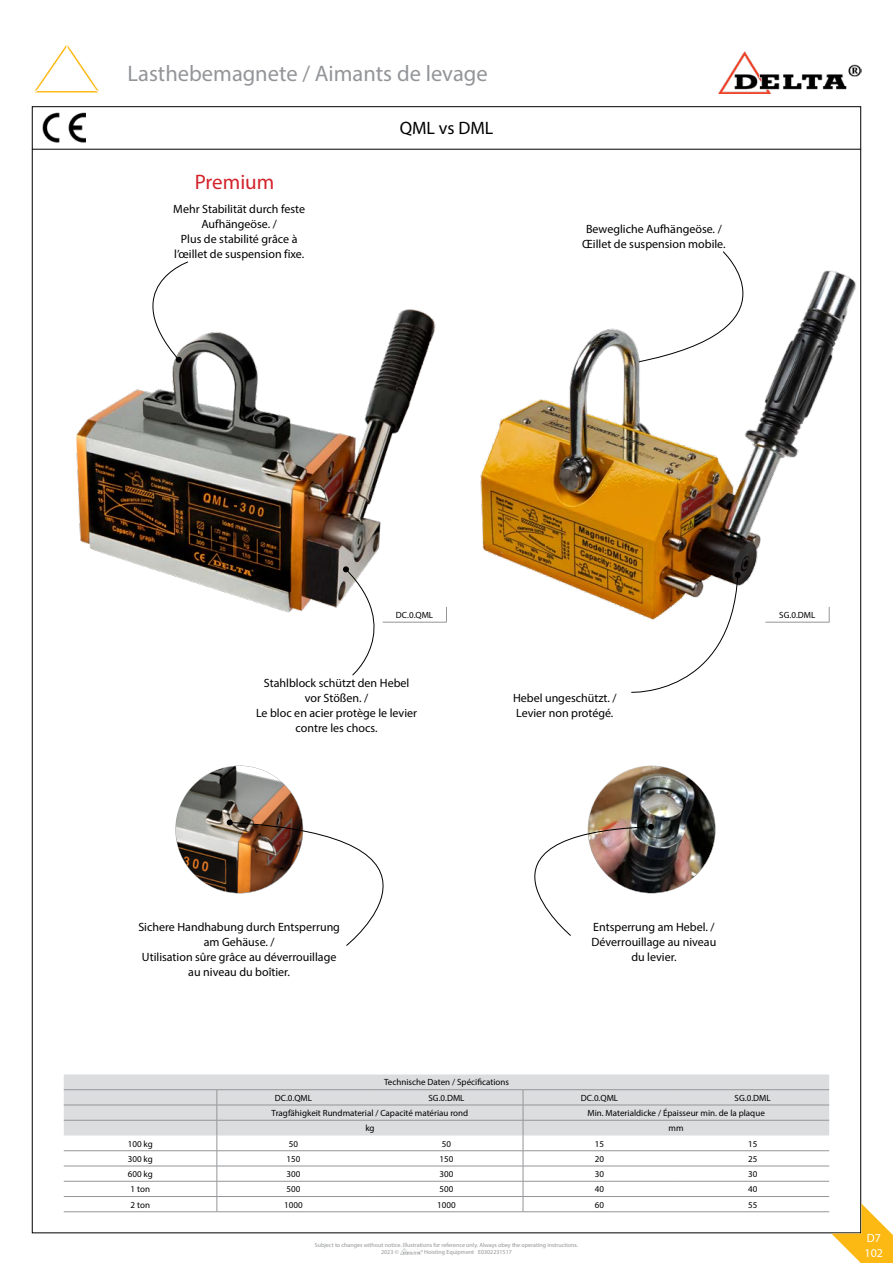
<style>
.page{position:relative;width:893px;height:1263px;background:#fff}
.page>*{position:absolute;margin:0;border:0;box-sizing:border-box;transform-origin:0 0}
.t1{font:22.5px "Myriad Pro";color:#939598}
.t2{font:21px "Myriad Pro";color:#d2232a}
.t3{font:18px "Myriad Pro";color:#000}
.t4{font:12px/15px "Myriad Pro";color:#000;text-align:center}
.t5{font:12px/14.4px "Myriad Pro";color:#fff}
.t6{font:9px "Myriad Pro";color:#000}
.t7{font:6px/7.2px "Myriad Pro";color:#939598}
</style>
<div class="page">
<img style="left:43px;top:106px;width:42px;height:43px">
<hr style="left:32px;top:149px;width:829px;height:1px;background:#000">
<svg style="left:34px;top:45px;width:65px;height:48px"></svg>
<img style="left:718px;top:51px;width:143px;height:42px">
<svg style="left:64px;top:1074px;width:765px;height:61px;background:#dadbdc"></svg>
<hr style="left:64px;top:1089px;width:153px;height:1px;background:#939598">
<hr style="left:64px;top:1105px;width:153px;height:1px;background:#939598">
<hr style="left:64px;top:1120px;width:153px;height:1px;background:#939598">
<hr style="left:217px;top:1089px;width:153px;height:1px;background:#939598">
<hr style="left:370px;top:1089px;width:153px;height:1px;background:#939598">
<hr style="left:523px;top:1089px;width:153px;height:1px;background:#939598">
<hr style="left:676px;top:1089px;width:153px;height:1px;background:#939598">
<hr style="left:217px;top:1105px;width:153px;height:1px;background:#939598">
<hr style="left:370px;top:1105px;width:153px;height:1px;background:#939598">
<hr style="left:523px;top:1105px;width:153px;height:1px;background:#939598">
<hr style="left:676px;top:1105px;width:153px;height:1px;background:#939598">
<hr style="left:217px;top:1120px;width:153px;height:1px;background:#939598">
<hr style="left:370px;top:1120px;width:153px;height:1px;background:#939598">
<hr style="left:523px;top:1120px;width:153px;height:1px;background:#939598">
<hr style="left:676px;top:1120px;width:153px;height:1px;background:#939598">
<hr style="left:217px;top:1150px;width:153px;height:1px;background:#939598">
<hr style="left:523px;top:1150px;width:153px;height:1px;background:#939598">
<hr style="left:217px;top:1166px;width:153px;height:1px;background:#939598">
<hr style="left:523px;top:1166px;width:153px;height:1px;background:#939598">
<hr style="left:64px;top:1150px;width:153px;height:1px;background:#939598">
<hr style="left:370px;top:1150px;width:153px;height:1px;background:#939598">
<hr style="left:676px;top:1150px;width:153px;height:1px;background:#939598">
<hr style="left:64px;top:1166px;width:153px;height:1px;background:#939598">
<hr style="left:370px;top:1166px;width:153px;height:1px;background:#939598">
<hr style="left:676px;top:1166px;width:153px;height:1px;background:#939598">
<hr style="left:370px;top:1181px;width:153px;height:1px;background:#939598">
<hr style="left:676px;top:1181px;width:153px;height:1px;background:#939598">
<hr style="left:370px;top:1196px;width:153px;height:1px;background:#939598">
<hr style="left:676px;top:1196px;width:153px;height:1px;background:#939598">
<hr style="left:370px;top:1211px;width:153px;height:1px;background:#939598">
<hr style="left:676px;top:1211px;width:153px;height:1px;background:#939598">
<hr style="left:64px;top:1181px;width:153px;height:1px;background:#939598">
<hr style="left:217px;top:1181px;width:153px;height:1px;background:#939598">
<hr style="left:523px;top:1181px;width:153px;height:1px;background:#939598">
<hr style="left:64px;top:1196px;width:153px;height:1px;background:#939598">
<hr style="left:217px;top:1196px;width:153px;height:1px;background:#939598">
<hr style="left:523px;top:1196px;width:153px;height:1px;background:#939598">
<hr style="left:64px;top:1211px;width:153px;height:1px;background:#939598">
<hr style="left:217px;top:1211px;width:153px;height:1px;background:#939598">
<hr style="left:523px;top:1211px;width:153px;height:1px;background:#939598">
<svg style="left:217px;top:1090px;width:1px;height:121px"></svg>
<svg style="left:523px;top:1090px;width:1px;height:121px"></svg>
<img style="left:76px;top:309px;width:360px;height:304px">
<svg style="left:446px;top:607px;width:1px;height:15px"></svg>
<hr style="left:383px;top:622px;width:64px;height:1px;background:#939598">
<svg style="left:343px;top:566px;width:62px;height:109px"></svg>
<svg style="left:175px;top:765px;width:541px;height:181px"></svg>
<svg style="left:116px;top:262px;width:72px;height:101px"></svg>
<svg style="left:831px;top:1203px;width:62px;height:60px"></svg>
<img style="left:401px;top:1248px;width:21px;height:6px">
<img style="left:480px;top:264px;width:382px;height:364px">
<svg style="left:631px;top:572px;width:110px;height:121px"></svg>
<h1 class="t1" style="left:128px;top:59px;width:362px">Lasthebemagnete / Aimants de levage</h1>
<h2 class="t2" style="left:195px;top:169px;width:81px">Premium</h2>
<p class="t4" style="left:173px;top:201px;width:133px">Mehr Stabilität durch feste<br>Aufhängeöse. /<br>Plus de stabilité grâce à l’œillet de suspension fixe.</p>
<h3 class="t3" style="left:400px;top:117px;width:95px">QML vs DML</h3>
<p class="t4" style="left:582px;top:221px;width:145px">Bewegliche Aufhängeöse. /<br>Œillet de suspension mobile.</p>
<p class="t6" style="left:396px;top:609px;width:39px">DC.0.QML</p>
<p class="t4" style="left:256px;top:675px;width:163px">Stahlblock schützt den Hebel vor Stößen. /<br>Le bloc en acier protège le levier contre les chocs.</p>
<p class="t4" style="left:513px;top:690px;width:105px;text-align:left">Hebel ungeschützt. /<br>Levier non protégé.</p>
<p class="t6" style="left:779px;top:609px;width:38px">SG.0.DML</p>
<p class="t4" style="left:138px;top:919px;width:203px">Sichere Handhabung durch Entsperrung am Gehäuse. /<br>Utilisation sûre grâce au déverrouillage au niveau du boîtier.</p>
<p class="t4" style="left:592px;top:919px;width:126px">Entsperrung am Hebel. /<br>Déverrouillage au niveau du levier.</p>
<p class="t6" style="left:384px;top:1077px;width:126px">Technische Daten / Spécifications</p>
<p class="t6" style="left:275px;top:1092px;width:39px">DC.0.QML</p>
<p class="t6" style="left:428px;top:1092px;width:38px">SG.0.DML</p>
<p class="t6" style="left:581px;top:1092px;width:39px">DC.0.QML</p>
<p class="t6" style="left:735px;top:1092px;width:38px">SG.0.DML</p>
<p class="t6" style="left:272px;top:1107px;width:198px">Tragfähigkeit Rundmaterial / Capacité matériau rond</p>
<p class="t6" style="left:587px;top:1107px;width:179px">Min. Materialdicke / Épaisseur min. de la plaque</p>
<p class="t6" style="left:365px;top:1123px;width:11px">kg</p>
<p class="t6" style="left:669px;top:1123px;width:17px">mm</p>
<p class="t6" style="left:128px;top:1138px;width:27px">100 kg</p>
<p class="t6" style="left:289px;top:1138px;width:11px">50</p>
<p class="t6" style="left:442px;top:1138px;width:11px">50</p>
<p class="t6" style="left:595px;top:1138px;width:11px">15</p>
<p class="t6" style="left:748px;top:1138px;width:11px">15</p>
<p class="t6" style="left:128px;top:1153px;width:27px">300 kg</p>
<p class="t6" style="left:286px;top:1153px;width:15px">150</p>
<p class="t6" style="left:440px;top:1153px;width:15px">150</p>
<p class="t6" style="left:595px;top:1153px;width:11px">20</p>
<p class="t6" style="left:748px;top:1153px;width:11px">25</p>
<p class="t6" style="left:128px;top:1168px;width:27px">600 kg</p>
<p class="t6" style="left:286px;top:1168px;width:15px">300</p>
<p class="t6" style="left:440px;top:1168px;width:15px">300</p>
<p class="t6" style="left:595px;top:1168px;width:11px">30</p>
<p class="t6" style="left:748px;top:1168px;width:11px">30</p>
<p class="t6" style="left:131px;top:1184px;width:21px">1 ton</p>
<p class="t6" style="left:286px;top:1184px;width:15px">500</p>
<p class="t6" style="left:440px;top:1184px;width:15px">500</p>
<p class="t6" style="left:595px;top:1184px;width:11px">40</p>
<p class="t6" style="left:748px;top:1184px;width:11px">40</p>
<p class="t6" style="left:131px;top:1199px;width:21px">2 ton</p>
<p class="t6" style="left:284px;top:1199px;width:20px">1000</p>
<p class="t6" style="left:437px;top:1199px;width:20px">1000</p>
<p class="t6" style="left:595px;top:1199px;width:11px">60</p>
<p class="t6" style="left:748px;top:1199px;width:11px">55</p>
<p class="t7" style="left:381px;top:1241px;width:199px;text-indent:-66px">Subject to changes without notice. Illustrations for reference only. Always obey the operating instructions.<br>2023 ©</p>
<p class="t7" style="left:424px;top:1248px;width:89px">Hoisting Equipment E0302231517</p>
<p class="t5" style="left:865px;top:1231px;width:20px">D7<br>102</p>
</div>
